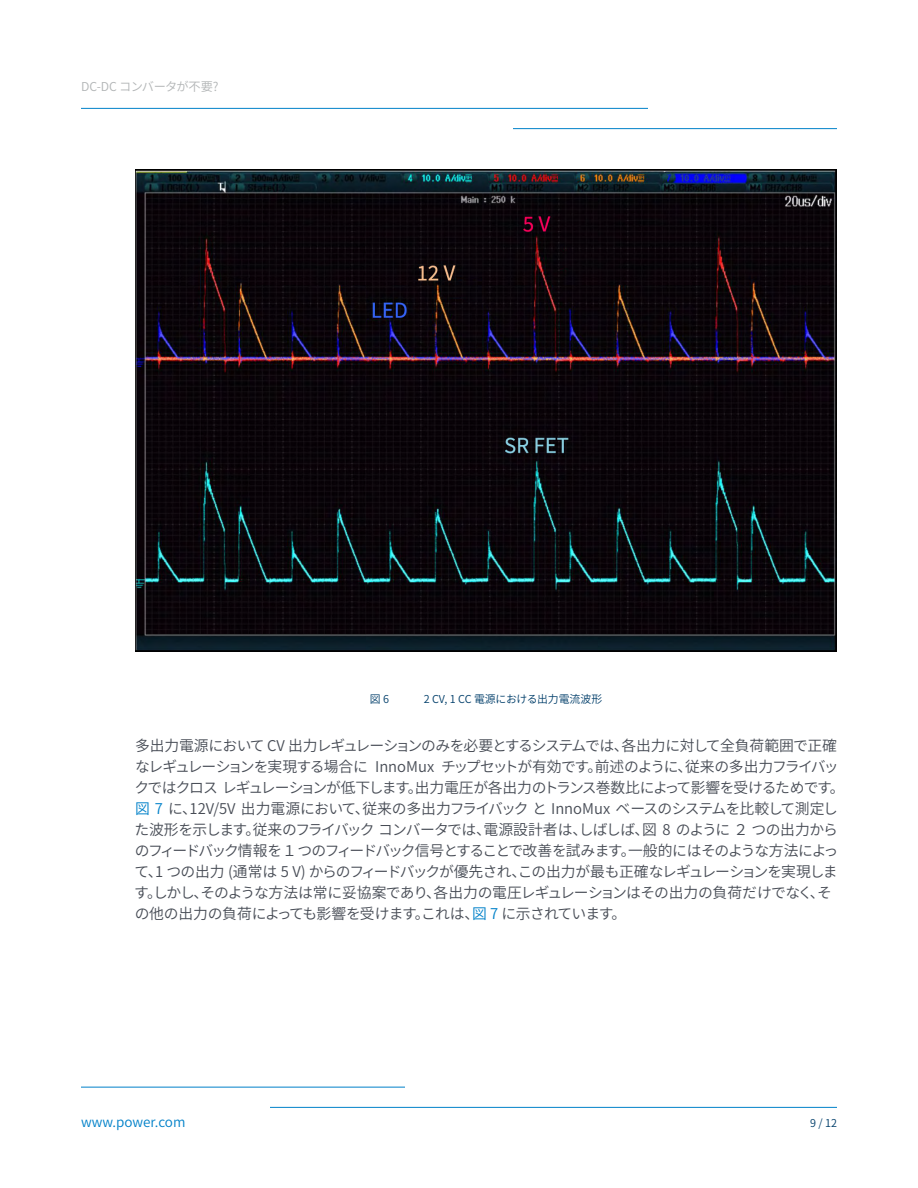
<style>
.page{position:relative;width:918px;height:1188px;background:#fff}
.page>*{position:absolute;margin:0;border:0;box-sizing:border-box;transform-origin:0 0}
.t1{font:14.85px/21px "Source Han Sans JP";letter-spacing:-.055em;color:#474c55}
.t2{font:13.5px "Source Han Sans JP";color:#0081c9}
.t3{font:12.15px "Source Han Sans JP";letter-spacing:-.03em;color:#b2b5b6}
.t4{font:10.8px "Source Han Sans JP";color:#003e6a}
.s1{color:#0081c9}
</style>
<div class="page">
<hr style="left:270px;top:1107px;width:567px;height:1px;background:#0081c9">
<hr style="left:81px;top:1087px;width:324px;height:1px;background:#0081c9">
<hr style="left:513px;top:128px;width:324px;height:1px;background:#0081c9">
<hr style="left:81px;top:108px;width:567px;height:1px;background:#0081c9">
<img style="left:135px;top:170px;width:702px;height:481px">
<p class="t3" style="left:81px;top:79px;width:139px">DC-DC コンバータが不要?</p>
<p class="t4" style="left:370px;top:692px;width:21px">図 6</p>
<p class="t4" style="left:424px;top:692px;width:180px">2 CV, 1 CC 電源における出力電流波形</p>
<p class="t1" style="left:134px;top:735px;width:712px">多出力電源において CV 出力レギュレーションのみを必要とするシステムでは、各出力に対して全負荷範囲で正確なレギュレーションを実現する場合に InnoMux チップセットが有効です。前述のように、従来の多出力フライバックではクロス レギュレーションが低下します。出力電圧が各出力のトランス巻数比によって影響を受けるためです。<span class="s1">図 7</span> に、12V/5V 出力電源において、従来の多出力フライバック と InnoMux ベースのシステムを比較して測定した波形を示します。従来のフライバック コンバータでは、電源設計者は、しばしば、図 8 のように ２ つの出力からのフィードバック情報を １ つのフィードバック信号とすることで改善を試みます。一般的にはそのような方法によって、1 つの出力 (通常は 5 V) からのフィードバックが優先され、この出力が最も正確なレギュレーションを実現します。しかし、そのような方法は常に妥協案であり、各出力の電圧レギュレーションはその出力の負荷だけでなく、その他の出力の負荷によっても影響を受けます。これは、<span class="s1">図 7</span> に示されています。</p>
<p class="t2" style="left:81px;top:1114px;width:106px">www.power.com</p>
<p class="t4" style="left:810px;top:1117px;width:28px">9 / 12</p>
</div>
